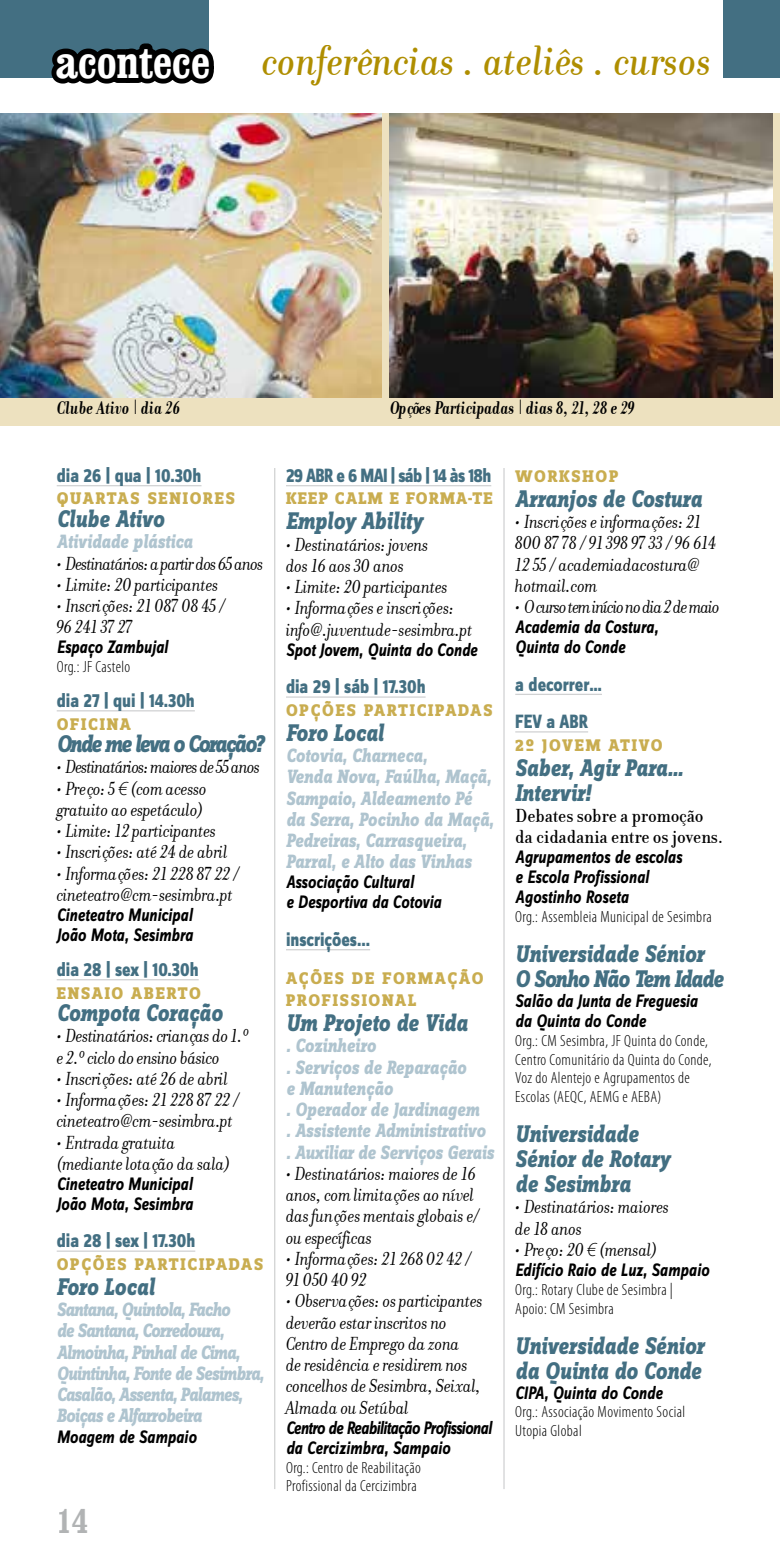
<style>
.page{position:relative;width:780px;height:1560px;background:#fff}
.page>*{position:absolute;margin:0;border:0;box-sizing:border-box;transform-origin:0 0}
.t1{font:italic 500 45px "Donatora";color:#af8e00}
.t2{font:700 condensed 45px "Clarendon";letter-spacing:-.01em;color:#fff}
.t3{font:700 condensed 35px "Clarendon";color:#b1b3b4}
.t4{font:italic 800 25px/25px "Zine Slab Dis";color:#436f82;scale:.85 1}
.t5{font:italic 800 25px "Zine Slab Dis";letter-spacing:-.07em;color:#436f82;scale:.86 1}
.t6{font:italic 20px/21.2px "Donatora";letter-spacing:-.01em;color:#000}
.t7{font:italic 800 20px/21.2px "Zine Slab Dis";color:#afc4cf;scale:.85 1}
.t8{font:italic 800 20px/21.2px "Zine Slab Dis";letter-spacing:-.035em;color:#afc4cf;scale:.85 1}
.t9{font:800 20px/37.5px "Zine Sans Dis";color:#436f82;scale:.85 1}
.t10{font:italic 20px "Donatora";letter-spacing:-.04em;color:#000}
.t11{font:italic 700 20px "Donatora";color:#000;scale:.85 1}
.t12{font:500 20px/21.2px "Donatora";letter-spacing:-.01em;color:#000}
.t13{font:italic 20px "Donatora";letter-spacing:-.05em;color:#000}
.t14{font:800 20px "Zine Sans Dis";letter-spacing:-.04em;color:#436f82;scale:.85 1}
.t15{font:italic 700 18.75px/20px "Zine Sans Dis";color:#000;scale:.85 1}
.t16{font:italic 700 18.75px/20px "Zine Sans Dis";letter-spacing:-.04em;color:#000;scale:.85 1}
.t17{font:800 17.5px/22.5px "Zine Slab Dis";letter-spacing:.1em;color:#c9ad50}
.t18{font:800 17.5px "Zine Slab Dis";letter-spacing:.07em;color:#c9ad50}
.t19{font:300 condensed 16.25px/18.8px "Myriad Pro";letter-spacing:.025em;color:#000}
.s1{font-family:"Myriad Pro";font-weight:300}
</style>
<div class="page">
<div style="left:0;top:0;width:209px;height:78px;background:#436f82"></div>
<svg style="left:51px;top:43px;width:163px;height:41px"></svg>
<hr style="left:274px;top:468px;width:1px;height:1020px;background:#d0d1d2">
<hr style="left:503px;top:468px;width:1px;height:1020px;background:#d0d1d2">
<div style="left:723px;top:0;width:57px;height:78px;background:#436f82"></div>
<svg style="left:0;top:113px;width:780px;height:312px;background:#e7dbbb"></svg>
<div style="left:390px;top:397px;width:276px;height:28px;background:#ede1bf"></div>
<img style="left:0;top:113px;width:381px;height:284px">
<img style="left:390px;top:113px;width:382px;height:284px">
<hr style="left:57px;top:485px;width:144px;height:1px;background:#d0d1d2">
<hr style="left:57px;top:710px;width:138px;height:1px;background:#d0d1d2">
<hr style="left:57px;top:979px;width:142px;height:1px;background:#d0d1d2">
<hr style="left:57px;top:1250px;width:138px;height:1px;background:#d0d1d2">
<hr style="left:286px;top:485px;width:205px;height:1px;background:#d0d1d2">
<hr style="left:286px;top:696px;width:139px;height:1px;background:#d0d1d2">
<hr style="left:286px;top:949px;width:84px;height:1px;background:#d0d1d2">
<hr style="left:515px;top:693px;width:87px;height:2px;background:#d0d1d2">
<hr style="left:515px;top:731px;width:73px;height:1px;background:#d0d1d2">
<h1 class="t2" style="left:55px;top:35px;width:157px">acontece</h1>
<h1 class="t1" style="left:262px;top:36px;width:451px">conferências . ateliês . cursos</h1>
<p class="t11" style="left:57px;top:397px;width:147px">Clube Ativo | dia 26</p>
<p class="t11" style="left:390px;top:397px;width:289px">Opções Participadas | dias 8, 21, 28 e 29</p>
<p class="t9" style="left:57px;top:457px;width:172px">dia 26 | qua | 10.30h</p>
<p class="t17" style="left:57px;top:488px;width:180px">QUARTAS SENIORES</p>
<p class="t4" style="left:57px;top:507px;width:128px">Clube Ativo</p>
<p class="t7" style="left:57px;top:532px;width:161px">Atividade plástica</p>
<p class="t10" style="left:57px;top:552px;width:208px">• Destinatários: a partir dos 65 anos</p>
<p class="t6" style="left:57px;top:574px;width:163px">• Limite: 20 participantes</p>
<p class="t6" style="left:57px;top:595px;width:170px">• Inscrições: 21 087 08 45 /<br>96 241 37 27</p>
<p class="t15" style="left:57px;top:638px;width:132px">Espaço Zambujal</p>
<p class="t19" style="left:57px;top:657px;width:75px">Org.: JF Castelo</p>
<p class="t9" style="left:57px;top:682px;width:164px">dia 27 | qui | 14.30h</p>
<p class="t17" style="left:57px;top:713px;width:76px">OFICINA</p>
<p class="t5" style="left:57px;top:730px;width:242px">Onde me leva o Coração?</p>
<p class="t10" style="left:57px;top:756px;width:205px">• Destinatários: maiores de 55 anos</p>
<p class="t6" style="left:57px;top:777px;width:152px">• Preço: 5 <span class="s1">€</span> (com acesso gratuito ao espetáculo)</p>
<p class="t6" style="left:57px;top:820px;width:161px">• Limite: 12 participantes</p>
<p class="t6" style="left:57px;top:841px;width:172px">• Inscrições: até 24 de abril</p>
<p class="t6" style="left:57px;top:862px;width:184px">• Informações: 21 228 87 22 / cineteatro@cm-sesimbra.pt</p>
<p class="t15" style="left:57px;top:905px;width:162px">Cineteatro Municipal<br>João Mota, Sesimbra</p>
<p class="t9" style="left:57px;top:951px;width:168px">dia 28 | sex | 10.30h</p>
<p class="t17" style="left:57px;top:982px;width:146px">ENSAIO ABERTO</p>
<p class="t4" style="left:57px;top:1001px;width:196px">Compota Coração</p>
<p class="t6" style="left:57px;top:1025px;width:193px">• Destinatários: crianças do 1.º e 2.º ciclo do ensino básico</p>
<p class="t6" style="left:57px;top:1067px;width:173px">• Inscrições: até 26 de abril</p>
<p class="t6" style="left:57px;top:1089px;width:184px">• Informações: 21 228 87 22 / cineteatro@cm-sesimbra.pt</p>
<p class="t6" style="left:57px;top:1131px;width:175px">• Entrada gratuita (mediante lotação da sala)</p>
<p class="t15" style="left:57px;top:1174px;width:162px">Cineteatro Municipal<br>João Mota, Sesimbra</p>
<p class="t9" style="left:57px;top:1222px;width:164px">dia 28 | sex | 17.30h</p>
<p class="t17" style="left:57px;top:1253px;width:208px">OPÇÕES PARTICIPADAS</p>
<p class="t4" style="left:57px;top:1275px;width:116px">Foro Local</p>
<p class="t8" style="left:57px;top:1299px;width:245px">Santana, Quintola, Facho<br>de Santana, Corredoura,<br>Almoinha, Pinhal de Cima,<br>Quintinha, Fonte de Sesimbra,<br>Casalão, Assenta, Palames,<br>Boiças e Alfarrobeira</p>
<p class="t15" style="left:57px;top:1426px;width:166px">Moagem de Sampaio</p>
<h2 class="t3" style="left:57px;top:1499px;width:32px">14</h2>
<p class="t14" style="left:286px;top:464px;width:243px">29 ABR e 6 MAI | sáb | 14 às 18h</p>
<p class="t18" style="left:286px;top:489px;width:208px">KEEP CALM E FORMA-TE</p>
<p class="t4" style="left:286px;top:510px;width:162px">Employ Ability</p>
<p class="t6" style="left:286px;top:534px;width:144px">• Destinatários: jovens dos 16 aos 30 anos</p>
<p class="t6" style="left:286px;top:576px;width:163px">• Limite: 20 participantes</p>
<p class="t6" style="left:286px;top:597px;width:188px">• Informações e inscrições: info@.juventude-sesimbra.pt</p>
<p class="t15" style="left:286px;top:640px;width:227px">Spot Jovem, Quinta do Conde</p>
<p class="t9" style="left:286px;top:669px;width:166px">dia 29 | sáb | 17.30h</p>
<p class="t17" style="left:286px;top:699px;width:208px">OPÇÕES PARTICIPADAS</p>
<p class="t4" style="left:286px;top:721px;width:116px">Foro Local</p>
<p class="t7" style="left:286px;top:746px;width:246px">Cotovia, Charneca,<br>Venda Nova, Faúlha, Maçã,<br>Sampaio, Aldeamento Pé da Serra, Pocinho da Maçã,<br>Pedreiras, Carrasqueira,<br>Parral, e Alto das Vinhas</p>
<p class="t15" style="left:286px;top:873px;width:184px">Associação Cultural<br>e Desportiva da Cotovia</p>
<p class="t9" style="left:286px;top:921px;width:100px">inscrições...</p>
<p class="t17" style="left:286px;top:967px;width:199px">AÇÕES DE FORMAÇÃO<br>PROFISSIONAL</p>
<p class="t4" style="left:286px;top:1011px;width:215px">Um Projeto de Vida</p>
<p class="t7" style="left:286px;top:1036px;width:246px">. Cozinheiro<br>. Serviços de Reparação<br>e Manutenção<br>. Operador de Jardinagem<br>. Assistente Administrativo . Auxiliar de Serviços Gerais</p>
<p class="t6" style="left:286px;top:1162px;width:195px">• Destinatários: maiores de 16 anos, com limitações ao nível das funções mentais globais e/ ou específicas</p>
<p class="t6" style="left:286px;top:1247px;width:187px">• Informações: 21 268 02 42 /<br>91 050 40 92</p>
<p class="t6" style="left:286px;top:1290px;width:198px">• Observações: os participantes deverão estar inscritos no<br>Centro de Emprego da zona<br>de residência e residirem nos concelhos de Sesimbra, Seixal,<br>Almada ou Setúbal</p>
<p class="t16" style="left:286px;top:1418px;width:243px">Centro de Reabilitação Profissional da Cercizimbra, Sampaio</p>
<p class="t19" style="left:286px;top:1457px;width:136px">Org.: Centro de Reabilitação<br>Profissional da Cercizimbra</p>
<p class="t17" style="left:515px;top:465px;width:105px">WORKSHOP</p>
<p class="t4" style="left:515px;top:487px;width:221px">Arranjos de Costura</p>
<p class="t6" style="left:515px;top:511px;width:203px">• Inscrições e informações: 21<br>800 87 78 / 91 398 97 33 / 96 614<br>12 55 / academiadacostura@ hotmail.com</p>
<p class="t13" style="left:515px;top:595px;width:206px">• O curso tem início no dia 2 de maio</p>
<p class="t15" style="left:515px;top:617px;width:170px">Academia da Costura,<br>Quinta do Conde</p>
<p class="t9" style="left:515px;top:666px;width:103px">a decorrer…<br>FEV a ABR</p>
<p class="t17" style="left:515px;top:734px;width:149px">2º JOVEM ATIVO</p>
<p class="t4" style="left:515px;top:756px;width:199px">Saber, Agir Para…<br>Intervir!</p>
<p class="t12" style="left:515px;top:805px;width:209px">Debates sobre a promoção da cidadania entre os jovens.</p>
<p class="t15" style="left:515px;top:847px;width:198px">Agrupamentos de escolas e Escola Profissional<br>Agostinho Roseta</p>
<p class="t19" style="left:515px;top:907px;width:198px">Org.: Assembleia Municipal de Sesimbra</p>
<p class="t4" style="left:515px;top:942px;width:246px">Universidade Sénior<br>O Sonho Não Tem Idade</p>
<p class="t15" style="left:515px;top:991px;width:216px">Salão da Junta de Freguesia da Quinta do Conde</p>
<p class="t19" style="left:515px;top:1030px;width:198px">Org.: CM Sesimbra, JF Quinta do Conde, Centro Comunitário da Quinta do Conde, Voz do Alentejo e Agrupamentos de Escolas (AEQC, AEMG e AEBA)</p>
<p class="t4" style="left:515px;top:1122px;width:184px">Universidade<br>Sénior de Rotary de Sesimbra</p>
<p class="t6" style="left:515px;top:1196px;width:155px">• Destinatários: maiores de 18 anos</p>
<p class="t6" style="left:515px;top:1238px;width:144px">• Preço: 20 <span class="s1">€</span> (mensal)</p>
<p class="t15" style="left:515px;top:1260px;width:230px">Edifício Raio de Luz, Sampaio</p>
<p class="t19" style="left:515px;top:1279px;width:159px">Org.: Rotary Clube de Sesimbra |<br>Apoio: CM Sesimbra</p>
<p class="t4" style="left:515px;top:1333px;width:224px">Universidade Sénior da Quinta do Conde</p>
<p class="t15" style="left:515px;top:1382px;width:175px">CIPA, Quinta do Conde</p>
<p class="t19" style="left:515px;top:1402px;width:171px">Org.: Associação Movimento Social<br>Utopia Global</p>
</div>
